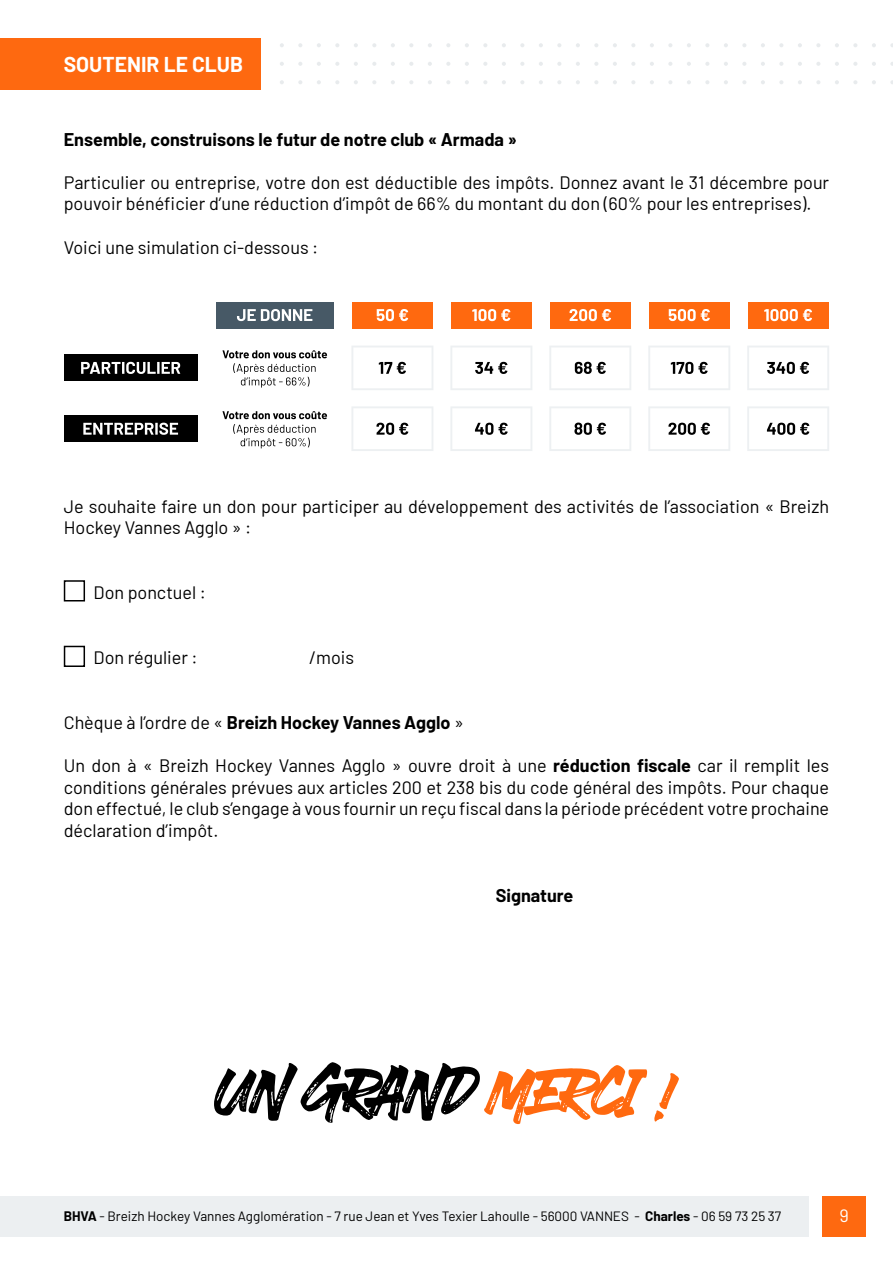
<style>
.page{position:relative;width:893px;height:1263px;background:#fff}
.page>*{position:absolute;margin:0;border:0;box-sizing:border-box;transform-origin:0 0}
.t1{font:700 21px "Barlow";color:#fff}
.t2{font:18px/21.6px "Barlow";color:#000}
.t3{font:700 18px "Barlow";color:#000}
.t4{font:18px "Barlow";color:#fff}
.t5{font:13.5px "Barlow";color:#000}
.s1{font-weight:400}
.s2{font-weight:700}
</style>
<div class="page">
<div style="left:0;top:1195px;width:808px;height:41px;background:#eceff1"></div>
<div style="left:822px;top:1195px;width:44px;height:41px;background:#fe6910"></div>
<div style="left:0;top:38px;width:260px;height:51px;background:#fe6910"></div>
<svg style="left:280px;top:43px;width:4px;height:4px"></svg>
<svg style="left:298px;top:43px;width:4px;height:4px"></svg>
<svg style="left:280px;top:62px;width:4px;height:4px"></svg>
<svg style="left:298px;top:62px;width:4px;height:4px"></svg>
<svg style="left:317px;top:43px;width:4px;height:4px"></svg>
<svg style="left:335px;top:43px;width:4px;height:4px"></svg>
<svg style="left:317px;top:62px;width:4px;height:4px"></svg>
<svg style="left:335px;top:62px;width:4px;height:4px"></svg>
<svg style="left:354px;top:43px;width:4px;height:4px"></svg>
<svg style="left:372px;top:43px;width:4px;height:4px"></svg>
<svg style="left:354px;top:62px;width:4px;height:4px"></svg>
<svg style="left:372px;top:62px;width:4px;height:4px"></svg>
<svg style="left:391px;top:43px;width:4px;height:4px"></svg>
<svg style="left:409px;top:43px;width:4px;height:4px"></svg>
<svg style="left:391px;top:62px;width:4px;height:4px"></svg>
<svg style="left:409px;top:62px;width:4px;height:4px"></svg>
<svg style="left:428px;top:43px;width:4px;height:4px"></svg>
<svg style="left:446px;top:43px;width:4px;height:4px"></svg>
<svg style="left:428px;top:62px;width:4px;height:4px"></svg>
<svg style="left:446px;top:62px;width:4px;height:4px"></svg>
<svg style="left:465px;top:43px;width:4px;height:4px"></svg>
<svg style="left:483px;top:43px;width:4px;height:4px"></svg>
<svg style="left:465px;top:62px;width:4px;height:4px"></svg>
<svg style="left:483px;top:62px;width:4px;height:4px"></svg>
<svg style="left:502px;top:43px;width:4px;height:4px"></svg>
<svg style="left:520px;top:43px;width:4px;height:4px"></svg>
<svg style="left:502px;top:62px;width:4px;height:4px"></svg>
<svg style="left:520px;top:62px;width:4px;height:4px"></svg>
<svg style="left:539px;top:43px;width:4px;height:4px"></svg>
<svg style="left:557px;top:43px;width:4px;height:4px"></svg>
<svg style="left:539px;top:62px;width:4px;height:4px"></svg>
<svg style="left:557px;top:62px;width:4px;height:4px"></svg>
<svg style="left:576px;top:43px;width:4px;height:4px"></svg>
<svg style="left:594px;top:43px;width:4px;height:4px"></svg>
<svg style="left:576px;top:62px;width:4px;height:4px"></svg>
<svg style="left:594px;top:62px;width:4px;height:4px"></svg>
<svg style="left:613px;top:43px;width:4px;height:4px"></svg>
<svg style="left:631px;top:43px;width:4px;height:4px"></svg>
<svg style="left:613px;top:62px;width:4px;height:4px"></svg>
<svg style="left:631px;top:62px;width:4px;height:4px"></svg>
<svg style="left:650px;top:43px;width:4px;height:4px"></svg>
<svg style="left:668px;top:43px;width:4px;height:4px"></svg>
<svg style="left:650px;top:62px;width:4px;height:4px"></svg>
<svg style="left:668px;top:62px;width:4px;height:4px"></svg>
<svg style="left:687px;top:43px;width:4px;height:4px"></svg>
<svg style="left:705px;top:43px;width:4px;height:4px"></svg>
<svg style="left:687px;top:62px;width:4px;height:4px"></svg>
<svg style="left:705px;top:62px;width:4px;height:4px"></svg>
<svg style="left:724px;top:43px;width:4px;height:4px"></svg>
<svg style="left:742px;top:43px;width:4px;height:4px"></svg>
<svg style="left:724px;top:62px;width:4px;height:4px"></svg>
<svg style="left:742px;top:62px;width:4px;height:4px"></svg>
<svg style="left:761px;top:43px;width:4px;height:4px"></svg>
<svg style="left:779px;top:43px;width:4px;height:4px"></svg>
<svg style="left:761px;top:62px;width:4px;height:4px"></svg>
<svg style="left:779px;top:62px;width:4px;height:4px"></svg>
<svg style="left:798px;top:43px;width:4px;height:4px"></svg>
<svg style="left:816px;top:43px;width:4px;height:4px"></svg>
<svg style="left:798px;top:62px;width:4px;height:4px"></svg>
<svg style="left:816px;top:62px;width:4px;height:4px"></svg>
<svg style="left:835px;top:43px;width:4px;height:4px"></svg>
<svg style="left:853px;top:43px;width:4px;height:4px"></svg>
<svg style="left:835px;top:62px;width:4px;height:4px"></svg>
<svg style="left:853px;top:62px;width:4px;height:4px"></svg>
<svg style="left:872px;top:43px;width:4px;height:4px"></svg>
<svg style="left:872px;top:62px;width:4px;height:4px"></svg>
<svg style="left:280px;top:80px;width:4px;height:4px"></svg>
<svg style="left:298px;top:80px;width:4px;height:4px"></svg>
<svg style="left:317px;top:80px;width:4px;height:4px"></svg>
<svg style="left:335px;top:80px;width:4px;height:4px"></svg>
<svg style="left:354px;top:80px;width:4px;height:4px"></svg>
<svg style="left:372px;top:80px;width:4px;height:4px"></svg>
<svg style="left:391px;top:80px;width:4px;height:4px"></svg>
<svg style="left:409px;top:80px;width:4px;height:4px"></svg>
<svg style="left:428px;top:80px;width:4px;height:4px"></svg>
<svg style="left:446px;top:80px;width:4px;height:4px"></svg>
<svg style="left:465px;top:80px;width:4px;height:4px"></svg>
<svg style="left:483px;top:80px;width:4px;height:4px"></svg>
<svg style="left:502px;top:80px;width:4px;height:4px"></svg>
<svg style="left:520px;top:80px;width:4px;height:4px"></svg>
<svg style="left:539px;top:80px;width:4px;height:4px"></svg>
<svg style="left:557px;top:80px;width:4px;height:4px"></svg>
<svg style="left:576px;top:80px;width:4px;height:4px"></svg>
<svg style="left:594px;top:80px;width:4px;height:4px"></svg>
<svg style="left:613px;top:80px;width:4px;height:4px"></svg>
<svg style="left:631px;top:80px;width:4px;height:4px"></svg>
<svg style="left:650px;top:80px;width:4px;height:4px"></svg>
<svg style="left:668px;top:80px;width:4px;height:4px"></svg>
<svg style="left:687px;top:80px;width:4px;height:4px"></svg>
<svg style="left:705px;top:80px;width:4px;height:4px"></svg>
<svg style="left:724px;top:80px;width:4px;height:4px"></svg>
<svg style="left:742px;top:80px;width:4px;height:4px"></svg>
<svg style="left:761px;top:80px;width:4px;height:4px"></svg>
<svg style="left:779px;top:80px;width:4px;height:4px"></svg>
<svg style="left:798px;top:80px;width:4px;height:4px"></svg>
<svg style="left:816px;top:80px;width:4px;height:4px"></svg>
<svg style="left:835px;top:80px;width:4px;height:4px"></svg>
<svg style="left:853px;top:80px;width:4px;height:4px"></svg>
<svg style="left:872px;top:80px;width:4px;height:4px"></svg>
<div style="left:64px;top:580px;width:21px;height:21px;background:#fff;border:2px solid #000"></div>
<div style="left:64px;top:646px;width:21px;height:21px;background:#fff;border:2px solid #000"></div>
<div style="left:352px;top:302px;width:80px;height:26px;background:#ff690f"></div>
<svg style="left:377px;top:309px;width:31px;height:12px"></svg>
<div style="left:451px;top:302px;width:80px;height:26px;background:#ff690f"></div>
<svg style="left:472px;top:309px;width:38px;height:12px"></svg>
<div style="left:550px;top:302px;width:80px;height:26px;background:#ff690f"></div>
<svg style="left:569px;top:309px;width:42px;height:12px"></svg>
<div style="left:649px;top:302px;width:80px;height:26px;background:#ff690f"></div>
<svg style="left:669px;top:309px;width:41px;height:12px"></svg>
<div style="left:748px;top:302px;width:80px;height:26px;background:#ff690f"></div>
<svg style="left:764px;top:309px;width:48px;height:12px"></svg>
<div style="left:216px;top:302px;width:118px;height:26px;background:#475966"></div>
<svg style="left:237px;top:309px;width:75px;height:12px"></svg>
<div style="left:64px;top:354px;width:133px;height:27px;background:#000"></div>
<svg style="left:81px;top:362px;width:99px;height:12px"></svg>
<svg style="left:222px;top:350px;width:105px;height:38px"></svg>
<svg style="left:352px;top:346px;width:81px;height:44px"></svg>
<div style="left:64px;top:415px;width:133px;height:27px;background:#000"></div>
<svg style="left:83px;top:423px;width:95px;height:12px"></svg>
<svg style="left:222px;top:411px;width:105px;height:37px"></svg>
<svg style="left:352px;top:406px;width:81px;height:45px"></svg>
<svg style="left:450px;top:346px;width:82px;height:44px"></svg>
<svg style="left:450px;top:406px;width:82px;height:45px"></svg>
<svg style="left:549px;top:346px;width:82px;height:44px"></svg>
<svg style="left:549px;top:406px;width:82px;height:45px"></svg>
<svg style="left:648px;top:346px;width:82px;height:44px"></svg>
<svg style="left:648px;top:406px;width:82px;height:45px"></svg>
<svg style="left:747px;top:346px;width:82px;height:44px"></svg>
<svg style="left:747px;top:406px;width:82px;height:45px"></svg>
<svg style="left:214px;top:1062px;width:377px;height:62px"></svg>
<svg style="left:591px;top:1065px;width:56px;height:53px"></svg>
<svg style="left:654px;top:1073px;width:25px;height:48px"></svg>
<p class="t1" style="left:64px;top:48px;width:181px">SOUTENIR LE CLUB</p>
<p class="t3" style="left:64px;top:126px;width:455px">Ensemble, construisons le futur de notre club « Armada »</p>
<p class="t2" style="left:64px;top:170px;width:767px">Particulier ou entreprise, votre don est déductible des impôts. Donnez avant le 31 décembre pour pouvoir bénéficier d’une réduction d’impôt de 66% du montant du don (60% pour les entreprises).</p>
<p class="t2" style="left:64px;top:235px;width:256px">Voici une simulation ci-dessous :</p>
<p class="t2" style="left:64px;top:494px;width:767px">Je souhaite faire un don pour participer au développement des activités de l’association « Breizh<br>Hockey Vannes Agglo » :</p>
<p class="t2" style="left:94px;top:580px;width:114px">Don ponctuel :</p>
<p class="t2" style="left:94px;top:645px;width:106px">Don régulier :</p>
<p class="t2" style="left:309px;top:645px;width:46px">/mois</p>
<p class="t3" style="left:64px;top:709px;width:401px"><span class="s1">Chèque à l’ordre de «</span> Breizh Hockey Vannes Agglo <span class="s1">»</span></p>
<p class="t2" style="left:64px;top:753px;width:767px;text-align:justify">Un don à « Breizh Hockey Vannes Agglo » ouvre droit à une <span class="s2">réduction fiscale</span> car il remplit les conditions générales prévues aux articles 200 et 238 bis du code général des impôts. Pour chaque don effectué, le club s’engage à vous fournir un reçu fiscal dans la période précédent votre prochaine déclaration d’impôt.</p>
<p class="t3" style="left:496px;top:882px;width:79px">Signature</p>
<p class="t5" style="left:64px;top:1206px;width:719px"><span class="s2">BHVA</span> - Breizh Hockey Vannes Agglomération - 7 rue Jean et Yves Texier Lahoulle - 56000 VANNES - <span class="s2">Charles</span> - 06 59 73 25 37</p>
<p class="t4" style="left:839px;top:1202px;width:11px">9</p>
</div>
